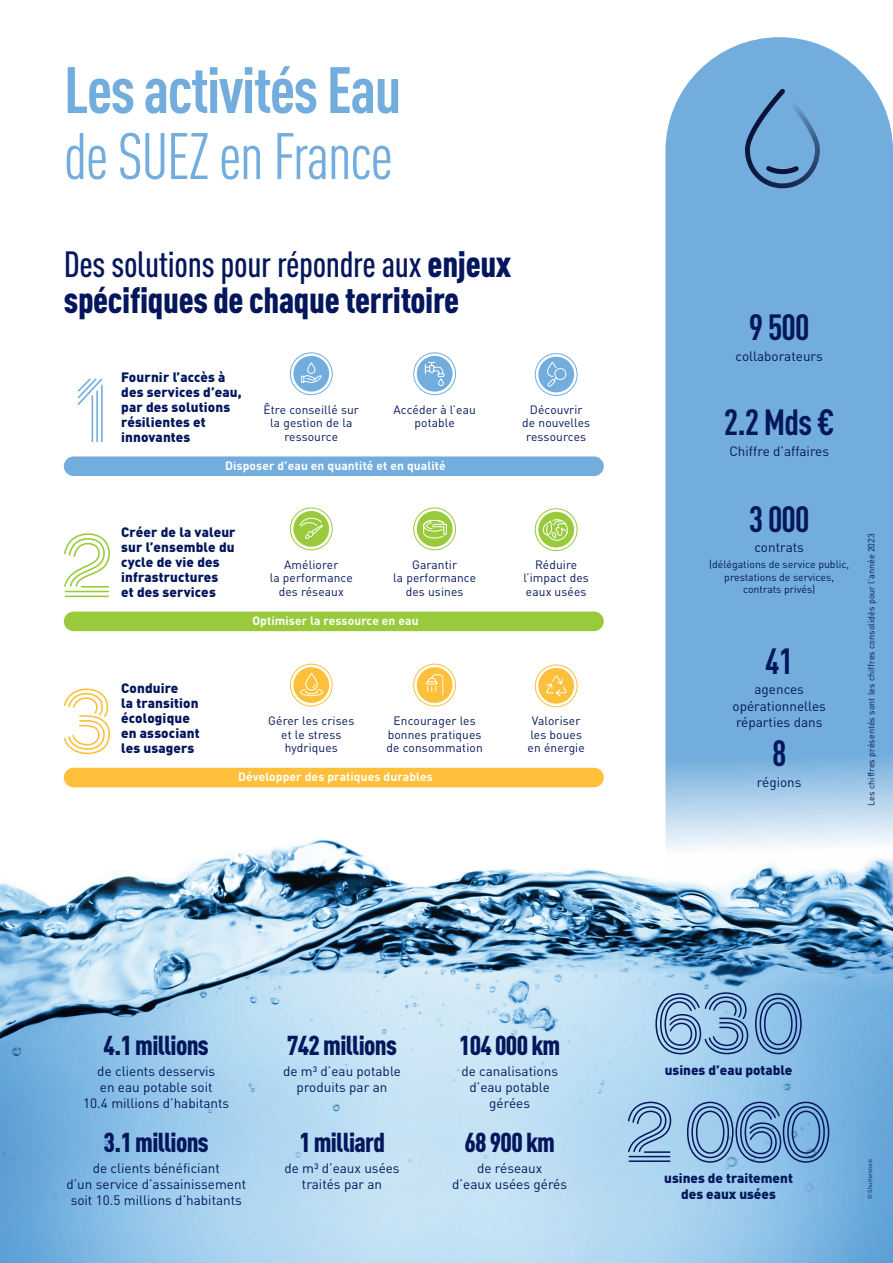
<style>
.page{position:relative;width:893px;height:1263px;background:#fff}
.page>*{position:absolute;margin:0;border:0;box-sizing:border-box;transform-origin:0 0}
.t1{font:75px "Suez Lines";color:#72addd}
.t2{font:75px "Suez Lines";color:#99ca3b}
.t3{font:75px "Suez Lines";color:#febf3b}
.t4{font:70.8px "Suez Lines";letter-spacing:-.085em;color:#04175c}
.t5{font:700 condensed 64.5px "DIN Pro";letter-spacing:-.025em;color:#72addd}
.t6{font:condensed 64.5px "DIN Pro";letter-spacing:-.025em;color:#72addd}
.t7{font:900 condensed 36px/36px "DIN Pro";letter-spacing:-.01em;color:#04175c}
.t8{font:700 condensed 36px "DIN Pro";letter-spacing:-.025em;color:#04175c}
.t9{font:900 condensed 27px "DIN Pro";letter-spacing:-.025em;color:#04175c}
.t10{font:13.5px/16.2px "DIN Pro";color:#04175c;text-align:center}
.t11{font:900 13.5px/15px "DIN Pro";letter-spacing:.01em;color:#04175c}
.t12{font:12px/13.5px "DIN Pro";letter-spacing:.01em;color:#04175c;text-align:center}
.t13{font:700 12px "DIN Pro";letter-spacing:.01em;color:#fff}
.t14{font:10.5px/12.6px "DIN Pro";color:#04175c;text-align:center}
.t15{font:9px "DIN Pro";color:#04175c}
.t16{font:6px "DIN Pro";color:#04175c}
.s1{font-weight:500}
</style>
<div class="page">
<svg style="left:665px;top:37px;width:228px;height:794px;background:#7cb2df"></svg>
<svg style="left:745px;top:89px;width:75px;height:99px;background:#6396c5"></svg>
<img style="left:0;top:831px;width:893px;height:432px">
<div style="left:64px;top:456px;width:540px;height:20px;background:#72addd;border-radius:10px"></div>
<div style="left:293px;top:356px;width:36px;height:36px;background:#72addd;border-radius:50%"></div>
<div style="left:290px;top:352px;width:43px;height:43px;border:1px solid #72addd;border-radius:50%"></div>
<div style="left:417px;top:356px;width:35px;height:36px;background:#72addd;border-radius:50%"></div>
<div style="left:413px;top:352px;width:43px;height:43px;border:1px solid #72addd;border-radius:50%"></div>
<div style="left:538px;top:357px;width:36px;height:35px;background:#72addd;border-radius:50%"></div>
<div style="left:535px;top:353px;width:42px;height:43px;border:1px solid #72addd;border-radius:50%"></div>
<svg style="left:425px;top:362px;width:20px;height:24px"></svg>
<svg style="left:547px;top:362px;width:20px;height:25px"></svg>
<svg style="left:301px;top:363px;width:21px;height:20px"></svg>
<div style="left:64px;top:612px;width:540px;height:19px;background:#99ca3b;border-radius:10px"></div>
<div style="left:293px;top:511px;width:36px;height:36px;background:#99ca3b;border-radius:50%"></div>
<div style="left:290px;top:508px;width:43px;height:42px;border:1px solid #99ca3b;border-radius:50%"></div>
<div style="left:417px;top:511px;width:35px;height:36px;background:#99ca3b;border-radius:50%"></div>
<div style="left:413px;top:508px;width:43px;height:42px;border:1px solid #99ca3b;border-radius:50%"></div>
<div style="left:538px;top:512px;width:36px;height:35px;background:#99ca3b;border-radius:50%"></div>
<div style="left:535px;top:508px;width:42px;height:43px;border:1px solid #99ca3b;border-radius:50%"></div>
<svg style="left:299px;top:517px;width:24px;height:23px"></svg>
<svg style="left:423px;top:520px;width:24px;height:19px"></svg>
<svg style="left:543px;top:519px;width:25px;height:29px"></svg>
<div style="left:64px;top:768px;width:540px;height:19px;background:#febf3b;border-radius:10px"></div>
<div style="left:293px;top:667px;width:36px;height:36px;background:#febf3b;border-radius:50%"></div>
<div style="left:290px;top:664px;width:43px;height:42px;border:1px solid #febf3b;border-radius:50%"></div>
<div style="left:417px;top:667px;width:35px;height:36px;background:#febf3b;border-radius:50%"></div>
<div style="left:413px;top:664px;width:43px;height:42px;border:1px solid #febf3b;border-radius:50%"></div>
<div style="left:538px;top:668px;width:36px;height:36px;background:#febf3b;border-radius:50%"></div>
<div style="left:535px;top:664px;width:42px;height:43px;border:1px solid #febf3b;border-radius:50%"></div>
<svg style="left:300px;top:673px;width:23px;height:23px"></svg>
<svg style="left:425px;top:674px;width:19px;height:21px"></svg>
<svg style="left:546px;top:675px;width:21px;height:22px"></svg>
<h3 class="t5" style="left:64px;top:41px;width:339px">Les activités Eau</h3>
<h3 class="t6" style="left:64px;top:110px;width:331px">de SUEZ en France</h3>
<h3 class="t7" style="left:64px;top:242px;width:449px"><span class="s1">Des solutions pour répondre aux</span> enjeux spécifiques de chaque territoire</h3>
<h1 class="t1" style="left:72px;top:372px;width:43px">1</h1>
<p class="t11" style="left:121px;top:368px;width:122px">Fournir l’accès à des services d’eau, par des solutions résilientes et innovantes</p>
<p class="t13" style="left:225px;top:455px;width:222px">Disposer d’eau en quantité et en qualité</p>
<p class="t12" style="left:264px;top:401px;width:97px">Être conseillé sur la gestion de la ressource</p>
<p class="t12" style="left:393px;top:401px;width:84px">Accéder à l’eau potable</p>
<p class="t12" style="left:522px;top:401px;width:69px">Découvrir de nouvelles ressources</p>
<h1 class="t2" style="left:59px;top:527px;width:58px">2</h1>
<p class="t11" style="left:121px;top:523px;width:116px">Créer de la valeur sur l’ensemble du cycle de vie des infrastructures<br>et des services</p>
<p class="t12" style="left:270px;top:556px;width:85px">Améliorer<br>la performance des réseaux</p>
<p class="t12" style="left:393px;top:556px;width:85px">Garantir<br>la performance des usines</p>
<p class="t12" style="left:523px;top:556px;width:67px">Réduire l’impact des eaux usées</p>
<p class="t13" style="left:252px;top:610px;width:168px">Optimiser la ressource en eau</p>
<h1 class="t3" style="left:59px;top:683px;width:61px">3</h1>
<p class="t11" style="left:121px;top:679px;width:80px">Conduire<br>la transition écologique en associant les usagers</p>
<p class="t12" style="left:268px;top:713px;width:87px">Gérer les crises et le stress hydriques</p>
<p class="t12" style="left:386px;top:713px;width:98px">Encourager les bonnes pratiques de consommation</p>
<p class="t12" style="left:528px;top:713px;width:59px">Valoriser les boues en énergie</p>
<p class="t13" style="left:238px;top:766px;width:196px">Développer des pratiques durables</p>
<h3 class="t8" style="left:749px;top:300px;width:62px">9 500</h3>
<p class="t10" style="left:736px;top:346px;width:89px">collaborateurs</p>
<h3 class="t8" style="left:724px;top:395px;width:112px">2.2 Mds €</h3>
<p class="t10" style="left:729px;top:441px;width:101px">Chiffre d’affaires</p>
<h3 class="t8" style="left:749px;top:492px;width:62px">3 000</h3>
<p class="t10" style="left:754px;top:538px;width:51px">contrats</p>
<p class="t14" style="left:709px;top:557px;width:142px">(délégations de service public, prestations de services, contrats privés)</p>
<h3 class="t8" style="left:765px;top:634px;width:29px">41</h3>
<p class="t10" style="left:733px;top:680px;width:95px">agences opérationnelles réparties dans</p>
<h3 class="t8" style="left:772px;top:726px;width:16px">8</h3>
<p class="t10" style="left:757px;top:772px;width:46px">régions</p>
<p class="t15" style="left:864px;top:806px;width:274px;rotate:-90deg">Les chiffres présentés sont les chiffres consolidés pour l’année 2023</p>
<h3 class="t9" style="left:104px;top:1025px;width:107px">4.1 millions</h3>
<p class="t10" style="left:83px;top:1061px;width:148px">de clients desservis<br>en eau potable soit<br>10.4 millions d’habitants</p>
<h3 class="t9" style="left:104px;top:1121px;width:107px">3.1 millions</h3>
<p class="t10" style="left:66px;top:1158px;width:181px">de clients bénéficiant<br>d’un service d’assainissement soit 10.5 millions d’habitants</p>
<h3 class="t9" style="left:287px;top:1025px;width:111px">742 millions</h3>
<p class="t10" style="left:283px;top:1061px;width:119px">de m3 d’eau potable produits par an</p>
<h3 class="t9" style="left:299px;top:1121px;width:88px">1 milliard</h3>
<p class="t10" style="left:284px;top:1158px;width:117px">de m3 d’eaux usées traités par an</p>
<h3 class="t9" style="left:459px;top:1025px;width:103px">104 000 km</h3>
<p class="t10" style="left:461px;top:1061px;width:98px">de canalisations d’eau potable gérées</p>
<h3 class="t9" style="left:464px;top:1121px;width:92px">68 900 km</h3>
<p class="t10" style="left:452px;top:1158px;width:116px">de réseaux<br>d’eaux usées gérés</p>
<h2 class="t4" style="left:651px;top:988px;width:157px">630</h2>
<p class="t11" style="left:665px;top:1061px;width:129px">usines d’eau potable</p>
<h2 class="t4" style="left:623px;top:1096px;width:212px">2 060</h2>
<p class="t11" style="left:664px;top:1168px;width:130px;line-height:16.2px;text-align:center">usines de traitement des eaux usées</p>
<p class="t16" style="left:865px;top:1199px;width:42px;rotate:-90deg">© Shutterstock</p>
</div>
